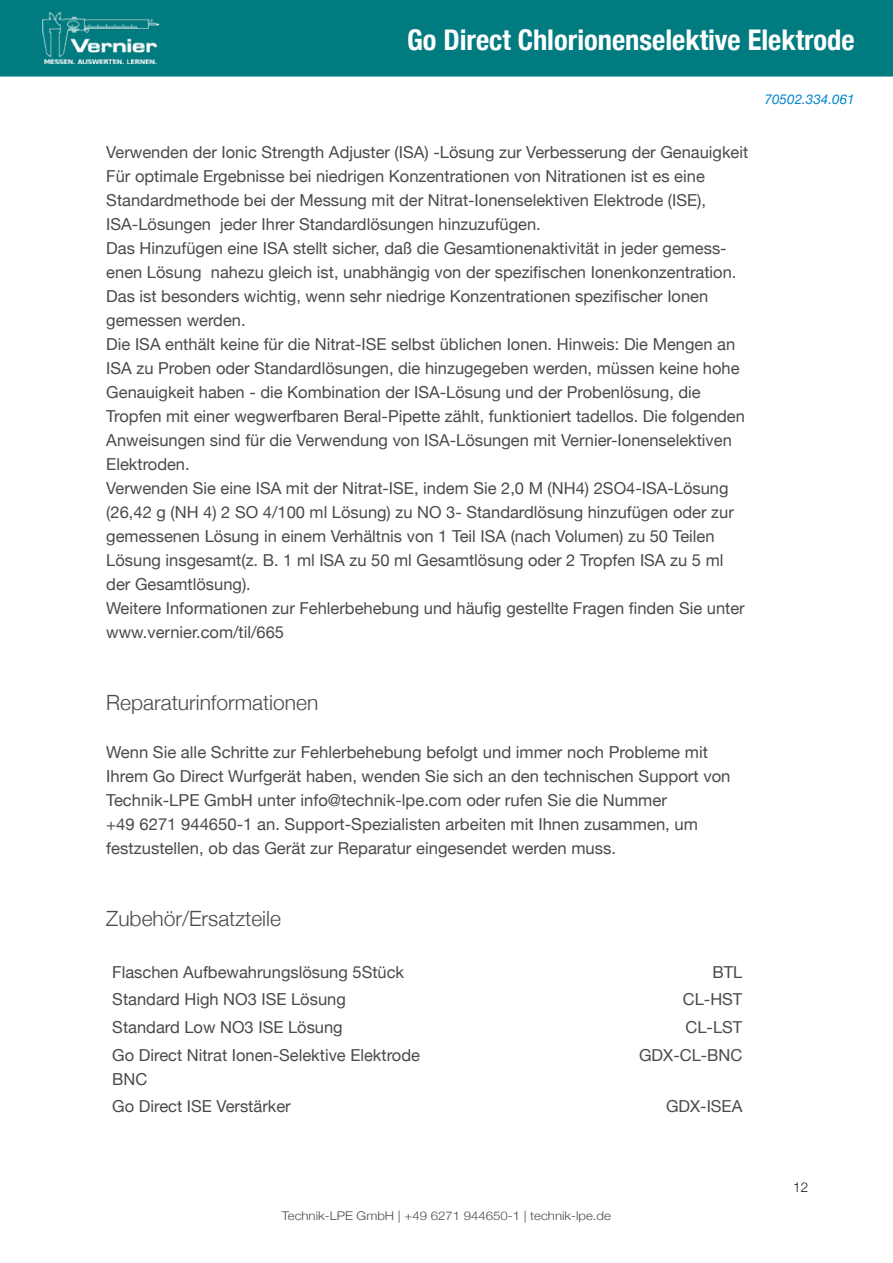
<style>
.page{position:relative;width:893px;height:1263px;background:#fff}
.page>*{position:absolute;margin:0;border:0;box-sizing:border-box;transform-origin:0 0}
.t1{font:700 condensed 28.5px "Helvetica Neue";color:#fff}
.t2{font:300 21px "Helvetica Neue";color:#4a4a49}
.t3{font:16.5px/24px "Helvetica Neue";color:#4a4a49}
.t4{font:italic 13.5px "Helvetica Neue";color:#0086ce}
.t5{font:300 13.5px "Helvetica Neue";color:#1d1d1b}
.t6{font:300 12px "Helvetica Neue";color:#4a4a49;scale:1.1 1}
</style>
<div class="page">
<div style="left:0;top:0;width:893px;height:77px;background:#007b80"></div>
<img style="left:43px;top:12px;width:116px;height:52px">
<h1 class="t1" style="left:407px;top:16px;width:449px">Go Direct Chlorionenselektive Elektrode</h1>
<p class="t3" style="left:106px;top:141px;width:644px">Verwenden der Ionic Strength Adjuster (ISA) -Lösung zur Verbesserung der Genauigkeit Für optimale Ergebnisse bei niedrigen Konzentrationen von Nitrationen ist es eine Standardmethode bei der Messung mit der Nitrat-Ionenselektiven Elektrode (ISE), ISA-Lösungen jeder Ihrer Standardlösungen hinzuzufügen.<br>Das Hinzufügen eine ISA stellt sicher, daß die Gesamtionenaktivität in jeder gemess&shy;enen Lösung nahezu gleich ist, unabhängig von der spezifischen Ionenkonzentration.<br>Das ist besonders wichtig, wenn sehr niedrige Konzentrationen spezifischer Ionen gemessen werden.<br>Die ISA enthält keine für die Nitrat-ISE selbst üblichen Ionen. Hinweis: Die Mengen an ISA zu Proben oder Standardlösungen, die hinzugegeben werden, müssen keine hohe Genauigkeit haben - die Kombination der ISA-Lösung und der Probenlösung, die Tropfen mit einer wegwerfbaren Beral-Pipette zählt, funktioniert tadellos. Die folgenden Anweisungen sind für die Verwendung von ISA-Lösungen mit Vernier-Ionenselektiven Elektroden.<br>Verwenden Sie eine ISA mit der Nitrat-ISE, indem Sie 2,0 M (NH4) 2SO4-ISA-Lösung (26,42 g (NH 4) 2 SO 4/100 ml Lösung) zu NO 3- Standardlösung hinzufügen oder zur gemessenen Lösung in einem Verhältnis von 1 Teil ISA (nach Volumen) zu 50 Teilen Lösung insgesamt(z. B. 1 ml ISA zu 50 ml Gesamtlösung oder 2 Tropfen ISA zu 5 ml der Gesamtlösung).<br>Weitere Informationen zur Fehlerbehebung und häufig gestellte Fragen finden Sie unter www.vernier.com/til/665</p>
<p class="t4" style="left:765px;top:90px;width:92px">70502.334.061</p>
<p class="t2" style="left:106px;top:685px;width:213px">Reparaturinformationen</p>
<p class="t3" style="left:106px;top:741px;width:626px">Wenn Sie alle Schritte zur Fehlerbehebung befolgt und immer noch Probleme mit Ihrem Go Direct Wurfgerät haben, wenden Sie sich an den technischen Support von Technik-LPE GmbH unter info@technik-lpe.com oder rufen Sie die Nummer<br>+49 6271 944650-1 an. Support-Spezialisten arbeiten mit Ihnen zusammen, um festzustellen, ob das Gerät zur Reparatur eingesendet werden muss.</p>
<p class="t2" style="left:106px;top:901px;width:176px">Zubehör/Ersatzteile</p>
<p class="t3" style="left:112px;top:960px;width:293px">Flaschen Aufbewahrungslösung 5Stück</p>
<p class="t3" style="left:712px;top:960px;width:31px">BTL</p>
<p class="t3" style="left:112px;top:988px;width:235px">Standard High NO3 ISE Lösung</p>
<p class="t3" style="left:683px;top:988px;width:61px">CL-HST</p>
<p class="t3" style="left:112px;top:1016px;width:232px">Standard Low NO3 ISE Lösung</p>
<p class="t3" style="left:686px;top:1016px;width:58px">CL-LST</p>
<p class="t3" style="left:112px;top:1044px;width:309px">Go Direct Nitrat Ionen-Selektive Elektrode<br>BNC</p>
<p class="t3" style="left:639px;top:1044px;width:105px">GDX-CL-BNC</p>
<p class="t3" style="left:112px;top:1095px;width:180px">Go Direct ISE Verstärker</p>
<p class="t3" style="left:666px;top:1095px;width:78px">GDX-ISEA</p>
<p class="t6" style="left:282px;top:1206px;width:301px">Technik-LPE GmbH +49 6271 944650-1 technik-lpe.de</p>
<p class="t5" style="left:793px;top:1177px;width:17px">12</p>
</div>
